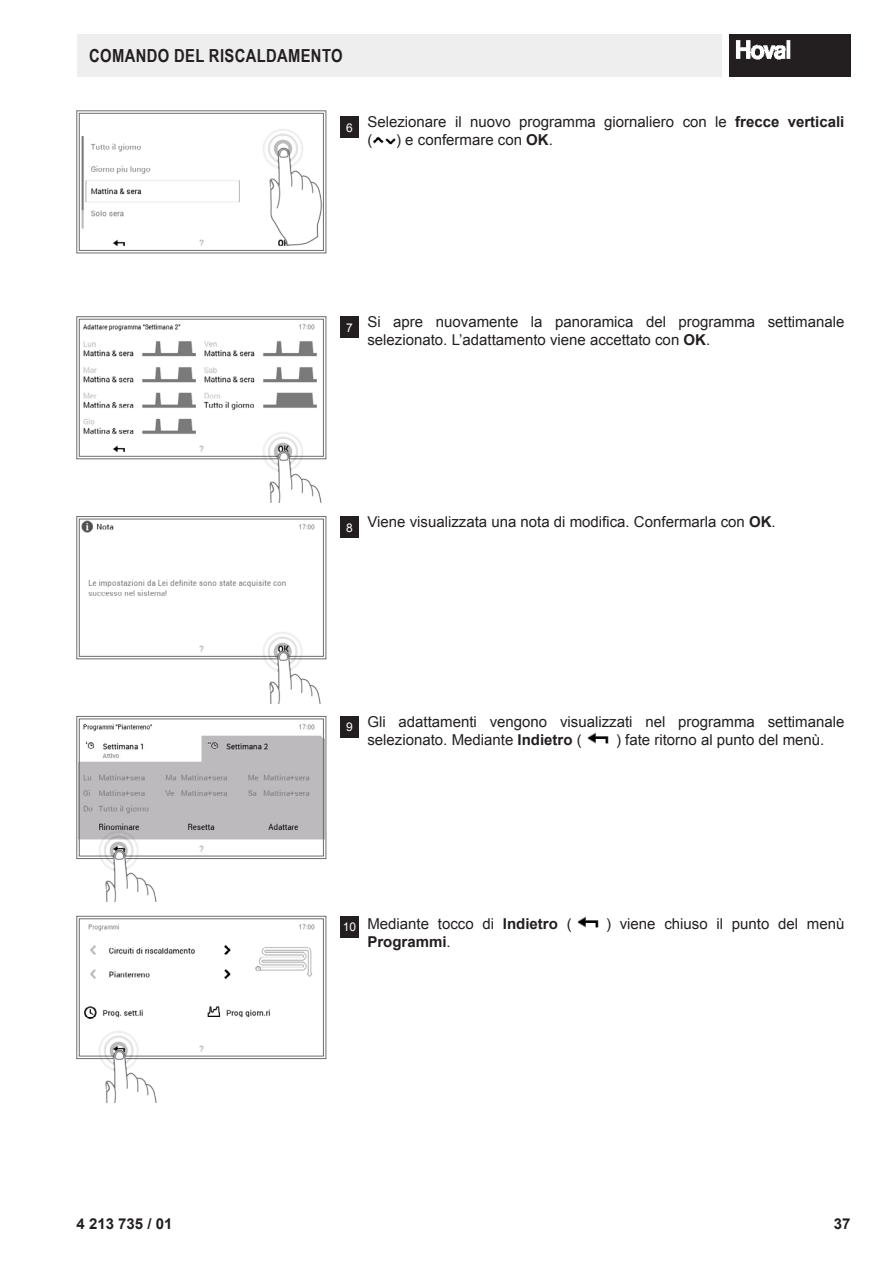
<style>
.page{position:relative;width:893px;height:1263px;background:#fff}
.page>*{position:absolute;margin:0;border:0;box-sizing:border-box;transform-origin:0 0}
.t1{font:700 18px "Arial Narrow";letter-spacing:.02em;color:#231f20}
.t2{font:15px/18px "Arial";color:#231f20}
.t3{font:700 15px "Arial";color:#231f20}
.s1{font-weight:700}
.s2{font-weight:400}
</style>
<div class="page">
<img style="left:730px;top:34px;width:120px;height:43px">
<div style="left:77px;top:34px;width:644px;height:43px;background:#eee"></div>
<svg style="left:76px;top:110px;width:250px;height:143px"></svg>
<div style="left:79px;top:113px;width:245px;height:138px;border:1px solid #6c6d70"></div>
<img style="left:261px;top:124px;width:61px;height:122px">
<div style="left:340px;top:117px;width:19px;height:21px;background:#231f20"></div>
<svg style="left:373px;top:136px;width:21px;height:8px"></svg>
<div style="left:384px;top:136px;width:12px;height:9px;border:1px solid #fff"></div>
<svg style="left:76px;top:316px;width:250px;height:143px"></svg>
<div style="left:79px;top:319px;width:245px;height:138px;border:1px solid #6c6d70"></div>
<img style="left:262px;top:426px;width:60px;height:77px">
<div style="left:340px;top:316px;width:19px;height:22px;background:#231f20"></div>
<svg style="left:76px;top:516px;width:250px;height:143px"></svg>
<div style="left:79px;top:519px;width:245px;height:138px;border:1px solid #6c6d70"></div>
<img style="left:261px;top:626px;width:61px;height:77px">
<div style="left:340px;top:516px;width:19px;height:22px;background:#231f20"></div>
<svg style="left:76px;top:716px;width:250px;height:143px"></svg>
<div style="left:79px;top:719px;width:245px;height:137px;border:1px solid #6c6d70"></div>
<img style="left:97px;top:825px;width:61px;height:77px">
<div style="left:340px;top:716px;width:19px;height:22px;background:#231f20"></div>
<img style="left:587px;top:732px;width:22px;height:12px">
<svg style="left:76px;top:916px;width:250px;height:143px"></svg>
<div style="left:79px;top:918px;width:245px;height:138px;border:1px solid #6c6d70"></div>
<img style="left:97px;top:1025px;width:61px;height:77px">
<div style="left:340px;top:916px;width:19px;height:22px;background:#231f20"></div>
<img style="left:577px;top:916px;width:22px;height:12px">
<p class="t1" style="left:89px;top:42px;width:255px">COMANDO DEL RISCALDAMENTO</p>
<p class="t2" style="left:367px;top:113px;width:478px;text-indent:-21px"><sub>6</sub> Selezionare il nuovo programma giornaliero con le <span class="s1">frecce verticali </span>(</p>
<p class="t2" style="left:396px;top:131px;width:158px">) e confermare con <span class="s1">OK</span>.</p>
<p class="t2" style="left:367px;top:313px;width:478px;text-indent:-21px"><sub>7</sub> Si apre nuovamente la panoramica del programma settimanale selezionato. L’adattamento viene accettato con <span class="s1">OK</span>.</p>
<p class="t2" style="left:346px;top:513px;width:431px"><sub>8</sub> Viene visualizzata una nota di modifica. Confermarla con <span class="s1">OK</span>.</p>
<p class="t2" style="left:367px;top:713px;width:478px;text-indent:-21px"><sub>9</sub> Gli adattamenti vengono visualizzati nel programma settimanale selezionato. Mediante <span class="s1">Indietro</span> (</p>
<p class="t2" style="left:616px;top:731px;width:210px">) fate ritorno al punto del menù.</p>
<p class="t2" style="left:343px;top:914px;width:230px"><sub>10</sub> Mediante tocco di <span class="s1">Indietro</span> (</p>
<p class="t2" style="left:606px;top:914px;width:240px">) viene chiuso il punto del menù</p>
<p class="t3" style="left:367px;top:931px;width:85px">Programmi<span class="s2">.</span></p>
<p class="t3" style="left:77px;top:1214px;width:97px">4 213 735 / 01</p>
<p class="t3" style="left:834px;top:1214px;width:18px">37</p>
</div>
